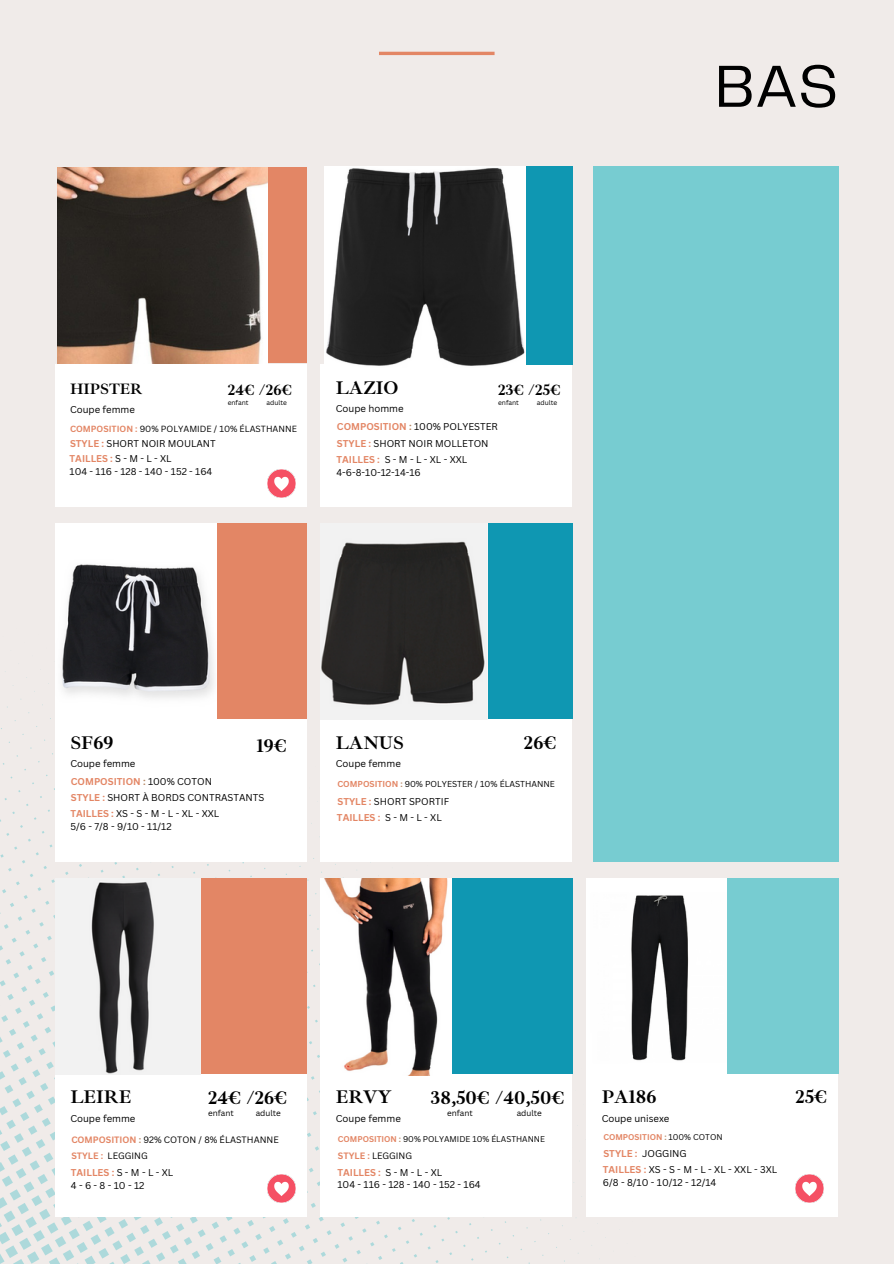
<style>
.page{position:relative;width:894px;height:1264px;background:#fff}
.page>*{position:absolute;margin:0;border:0;box-sizing:border-box;transform-origin:0 0}
.t1{font:61.5px "Telegraf";color:#000}
.t2{font:700 18.75px "Ibarra Real Nova";color:#000}
.t3{font:700 15.45px "Ibarra Real Nova";color:#000}
.t4{font:700 15.3px "Ibarra Real Nova";color:#000}
.t5{font:9.6px/12.9px "Canva Sans";color:#000}
.t6{font:700 9.6px "Canva Sans";color:#e38665}
.t7{font:9px "Canva Sans";color:#000}
.t8{font:8.7px "Canva Sans";color:#000}
.t9{font:8.4px "Canva Sans";color:#000}
.t10{font:8.1px "Canva Sans";color:#000}
.t11{font:700 8.1px "Canva Sans";color:#e38665}
.t12{font:6.6px "Canva Sans";color:#000}
.s1{font-weight:700;color:#e38665}
.s2{font-weight:700;color:#b68763}
.s3{color:#b68763}
.s4{font-weight:400;color:#000}
</style>
<div class="page">
<div style="left:0;top:0;width:893px;height:1263px;background:#f0ebe9"></div>
<svg style="left:0;top:613px;width:653px;height:650px"></svg>
<div style="left:55px;top:364px;width:252px;height:143px;background:#fff"></div>
<div style="left:55px;top:719px;width:252px;height:142px;background:#fff"></div>
<div style="left:55px;top:1073px;width:252px;height:143px;background:#fff"></div>
<div style="left:320px;top:364px;width:252px;height:143px;background:#fff"></div>
<div style="left:320px;top:719px;width:252px;height:142px;background:#fff"></div>
<div style="left:320px;top:1073px;width:252px;height:143px;background:#fff"></div>
<div style="left:586px;top:1073px;width:251px;height:143px;background:#fff"></div>
<hr style="left:379px;top:52px;width:115px;height:3px;background:#e38665">
<div style="left:215px;top:523px;width:92px;height:196px;background:#e38665"></div>
<div style="left:215px;top:167px;width:92px;height:196px;background:#e38665"></div>
<div style="left:200px;top:878px;width:107px;height:195px;background:#e38665"></div>
<div style="left:451px;top:878px;width:121px;height:196px;background:#0f97b2"></div>
<div style="left:717px;top:878px;width:121px;height:195px;background:#77ccd1"></div>
<div style="left:488px;top:166px;width:84px;height:198px;background:#0f97b2"></div>
<div style="left:487px;top:523px;width:85px;height:196px;background:#0f97b2"></div>
<img style="left:57px;top:167px;width:210px;height:197px">
<img style="left:320px;top:541px;width:167px;height:178px">
<img style="left:55px;top:523px;width:161px;height:196px">
<img style="left:55px;top:878px;width:145px;height:196px">
<img style="left:320px;top:878px;width:132px;height:197px">
<img style="left:586px;top:878px;width:140px;height:195px">
<img style="left:267px;top:469px;width:28px;height:28px">
<img style="left:267px;top:1174px;width:28px;height:28px">
<img style="left:795px;top:1174px;width:28px;height:28px">
<div style="left:592px;top:166px;width:246px;height:695px;background:#77ccd1"></div>
<img style="left:324px;top:166px;width:201px;height:200px">
<h3 class="t3" style="left:70px;top:379px;width:74px">HIPSTER</h3>
<p class="t5" style="left:70px;top:402px;width:66px">Coupe femme</p>
<h2 class="t2" style="left:335px;top:376px;width:64px">LAZIO</h2>
<h3 class="t4" style="left:228px;top:380px;width:66px">24€ /26€</h3>
<h3 class="t4" style="left:498px;top:380px;width:64px">23€ /25€</h3>
<p class="t12" style="left:228px;top:398px;width:22px">enfant</p>
<p class="t12" style="left:266px;top:398px;width:22px">adulte</p>
<p class="t12" style="left:498px;top:398px;width:22px">enfant</p>
<p class="t12" style="left:536px;top:398px;width:22px">adulte</p>
<p class="t5" style="left:335px;top:402px;width:69px">Coupe homme</p>
<p class="t8" style="left:70px;top:422px;width:228px"><span class="s1">COMPOSITION :</span> 90% POLYAMIDE / 10% ÉLASTHANNE</p>
<p class="t5" style="left:70px;top:437px;width:147px"><span class="s1">STYLE :</span> SHORT NOIR MOULANT</p>
<p class="t5" style="left:70px;top:451px;width:144px"><span class="s1">TAILLES :</span> S - M - L - XL<br>104 - 116 - 128 - 140 - 152 - 164</p>
<p class="t5" style="left:336px;top:418px;width:163px;line-height:16.2px"><span class="s1">COMPOSITION</span> <span class="s2">:</span> 100% POLYESTER<br><span class="s1">STYLE :</span> SHORT NOIR MOLLETON<br><span class="s1">TAILLES :</span> S - M - L - XL - XXL</p>
<p class="t5" style="left:336px;top:465px;width:86px">4-6-8-10-12-14-16</p>
<h2 class="t2" style="left:70px;top:730px;width:44px">SF69</h2>
<h2 class="t2" style="left:256px;top:734px;width:32px">19€</h2>
<p class="t5" style="left:70px;top:757px;width:67px">Coupe femme</p>
<h2 class="t2" style="left:335px;top:730px;width:70px">LANUS</h2>
<p class="t5" style="left:335px;top:757px;width:67px">Coupe femme</p>
<h2 class="t2" style="left:524px;top:731px;width:34px">26€</h2>
<p class="t6" style="left:71px;top:774px;width:143px">COMPOSITION <span class="s3">:</span> <span class="s4">100% COTON</span></p>
<p class="t9" style="left:337px;top:778px;width:219px"><span class="s1">COMPOSITION</span> <span class="s2">:</span> 90% POLYESTER / 10% ÉLASTHANNE</p>
<p class="t5" style="left:71px;top:791px;width:195px"><span class="s1">STYLE :</span> SHORT À BORDS CONTRASTANTS</p>
<p class="t5" style="left:70px;top:807px;width:150px"><span class="s1">TAILLES :</span> XS - S - M - L - XL - XXL<br>5/6 - 7/8 - 9/10 - 11/12</p>
<p class="t5" style="left:337px;top:794px;width:113px"><span class="s1">STYLE :</span> SHORT SPORTIF</p>
<p class="t6" style="left:337px;top:810px;width:106px">TAILLES : <span class="s4">S - M - L - XL</span></p>
<h1 class="t1" style="left:714px;top:60px;width:125px">BAS</h1>
<h2 class="t2" style="left:70px;top:1085px;width:62px">LEIRE</h2>
<p class="t5" style="left:70px;top:1111px;width:67px">Coupe femme</p>
<h2 class="t2" style="left:208px;top:1085px;width:80px">24€ /26€</h2>
<h2 class="t2" style="left:431px;top:1085px;width:135px">38,50€ /40,50€</h2>
<h2 class="t2" style="left:795px;top:1085px;width:33px">25€</h2>
<p class="t10" style="left:208px;top:1107px;width:27px">enfant</p>
<p class="t10" style="left:256px;top:1107px;width:27px">adulte</p>
<p class="t10" style="left:447px;top:1106px;width:27px">enfant</p>
<p class="t10" style="left:516px;top:1106px;width:27px">adulte</p>
<h2 class="t2" style="left:335px;top:1085px;width:57px">ERVY</h2>
<h2 class="t2" style="left:601px;top:1085px;width:56px">PA186</h2>
<p class="t5" style="left:335px;top:1111px;width:67px">Coupe femme</p>
<p class="t5" style="left:601px;top:1111px;width:69px">Coupe unisexe</p>
<p class="t7" style="left:71px;top:1133px;width:209px"><span class="s1">COMPOSITION</span> <span class="s2">:</span> 92% COTON / 8% ÉLASTHANNE</p>
<p class="t10" style="left:338px;top:1133px;width:208px"><span class="s1">COMPOSITION</span> <span class="s2">:</span> 90% POLYAMIDE 10% ÉLASTHANNE</p>
<p class="t11" style="left:603px;top:1130px;width:121px">COMPOSITION <span class="s3">:</span> <span class="s4">100% COTON</span></p>
<p class="t7" style="left:71px;top:1149px;width:78px"><span class="s1">STYLE :</span> LEGGING</p>
<p class="t7" style="left:338px;top:1149px;width:76px"><span class="s1">STYLE :</span> LEGGING</p>
<p class="t5" style="left:603px;top:1146px;width:85px"><span class="s1">STYLE :</span> JOGGING</p>
<p class="t5" style="left:71px;top:1165px;width:104px"><span class="s1">TAILLES :</span> S - M - L - XL<br>4 - 6 - 8 - 10 - 12</p>
<p class="t5" style="left:602px;top:1163px;width:176px"><span class="s1">TAILLES :</span> XS - S - M - L - XL - XXL - 3XL<br>6/8 - 8/10 - 10/12 - 12/14</p>
<p class="t5" style="left:337px;top:1165px;width:145px"><span class="s1">TAILLES :</span> S - M - L - XL<br>104 - 116 - 128 - 140 - 152 - 164</p>
</div>
